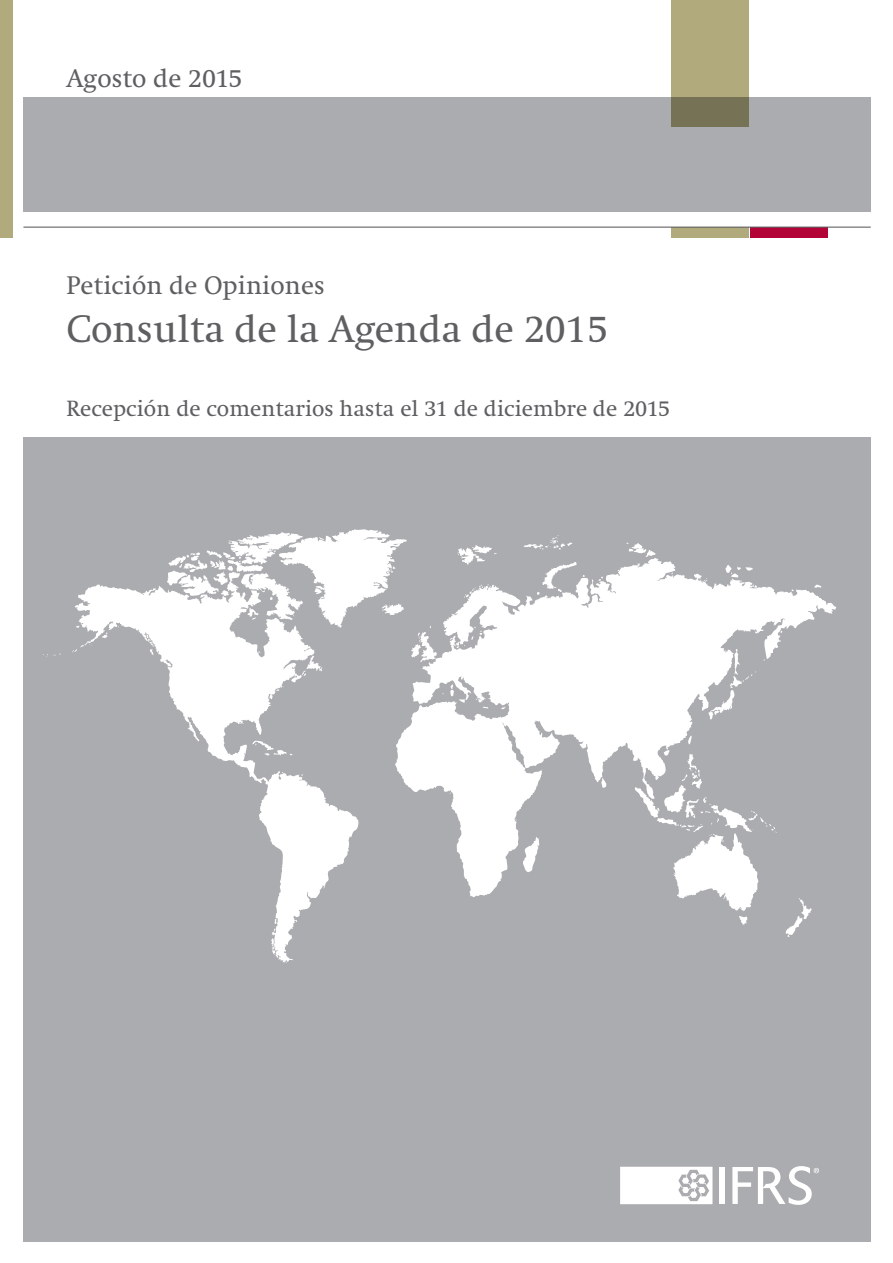
<style>
.page{position:relative;width:893px;height:1263px;background:#fff}
.page>*{position:absolute;margin:0;border:0;box-sizing:border-box;transform-origin:0 0}
.t1{font:700 39px "Swift LT Pro";color:#5f5f62}
.t2{font:700 25.95px "Swift LT Pro";color:#5f5f62}
.t3{font:25.95px "Swift LT Pro";color:#5f5f62}
.t4{font:22.5px "Swift LT Pro";color:#5f5f62}
</style>
<div class="page">
<div style="left:23px;top:437px;width:848px;height:805px;background:#abacb0"></div>
<div style="left:23px;top:98px;width:848px;height:114px;background:#abacb0"></div>
<div style="left:671px;top:227px;width:78px;height:11px;background:#b1aa7d"></div>
<div style="left:751px;top:227px;width:77px;height:11px;background:#b30437"></div>
<svg style="left:671px;top:0;width:78px;height:126px;background:#a39d74"></svg>
<hr style="left:23px;top:227px;width:848px;height:1px;background:#5f5f62">
<div style="left:0;top:0;width:13px;height:238px;background:#b1aa7d"></div>
<svg style="left:43px;top:529px;width:794px;height:434px"></svg>
<svg style="left:620px;top:1167px;width:92px;height:37px;background:#f3f4f4"></svg>
<div style="left:720px;top:1167px;width:5px;height:37px;background:#fff"></div>
<svg style="left:732px;top:1166px;width:87px;height:39px"></svg>
<p class="t3" style="left:66px;top:63px;width:177px">Agosto de 2015</p>
<p class="t2" style="left:66px;top:271px;width:260px">Petición de Opiniones</p>
<h1 class="t1" style="left:66px;top:307px;width:543px">Consulta de la Agenda de 2015</h1>
<p class="t4" style="left:66px;top:395px;width:605px">Recepción de comentarios hasta el 31 de diciembre de 2015</p>
</div>
